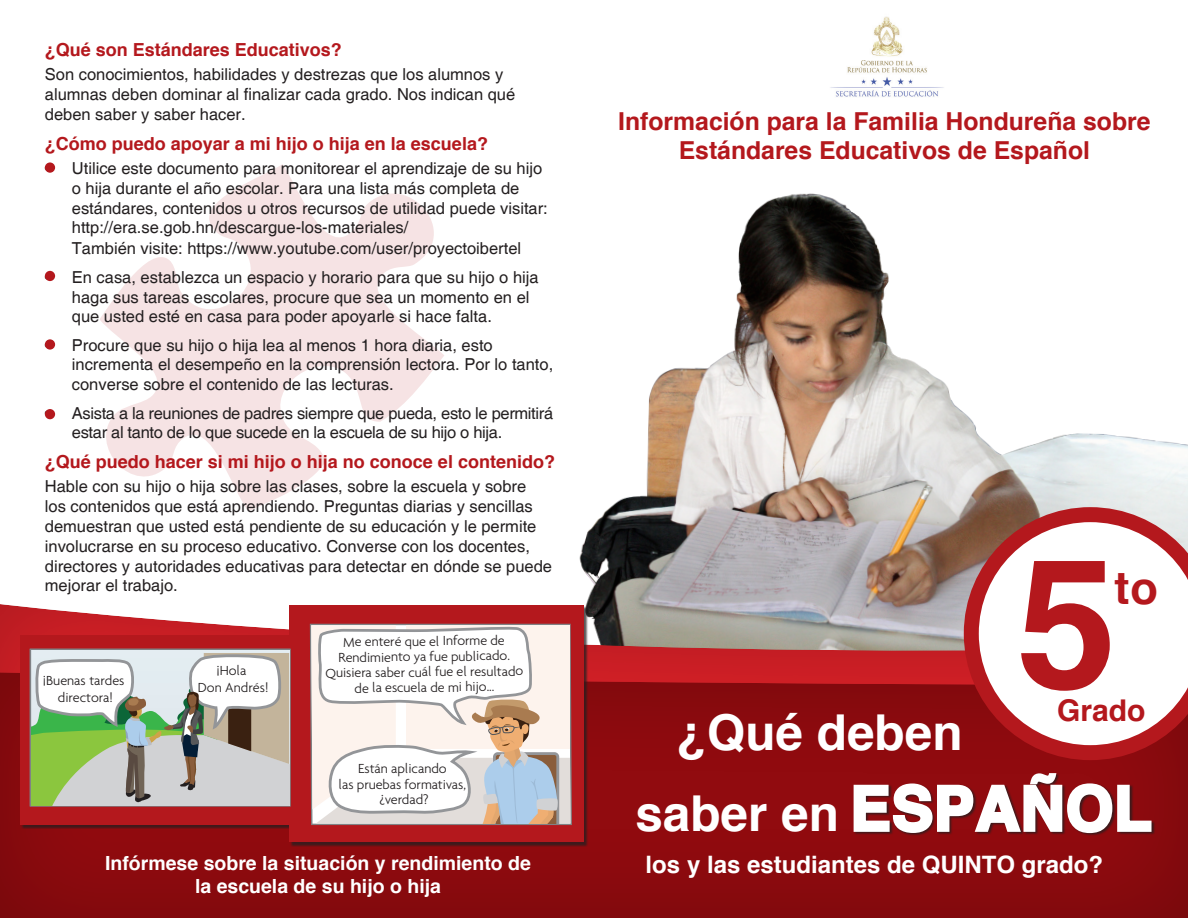
<style>
.page{position:relative;width:1188px;height:918px;background:#fff}
.page>*{position:absolute;margin:0;border:0;box-sizing:border-box;transform-origin:0 0}
.t1{font:700 180.9px "Helvetica";color:#b4181d}
.t2{font:700 60.75px "Helvetica";letter-spacing:.02em;color:#fff}
.t3{font:700 49.5px "Helvetica";color:#fff}
.t4{font:700 45px "Helvetica";color:#b4181d}
.t5{font:700 30px "Helvetica";color:#b4181d}
.t6{font:700 24.75px/29.7px "Helvetica";color:#b4181d;text-align:center}
.t7{font:700 24px "Helvetica";color:#fff}
.t8{font:700 19.5px/23.4px "Helvetica";color:#fff;text-align:center}
.t9{font:700 18px "Helvetica";color:#b4181d}
.t10{font:16.5px/19.8px "Helvetica";color:#231f20}
.t11{font:16.5px/19.8px "Helvetica";letter-spacing:-.02em;color:#231f20}
.t12{font:300 14.25px/15.5px "Agenda";letter-spacing:-.005em;color:#231f20;text-align:center}
</style>
<div class="page">
<img style="left:579px;top:193px;width:609px;height:409px">
<div style="left:0;top:602px;width:1188px;height:316px;background:#231f20;opacity:.25"></div>
<div style="left:0;top:666px;width:1188px;height:252px;background:#8c0a0e"></div>
<img style="left:830px;top:16px;width:114px;height:81px">
<div style="left:854px;top:773px;width:301px;height:63px;background:#231f20;opacity:.75"></div>
<svg style="left:853px;top:773px;width:300px;height:62px"></svg>
<svg style="left:964px;top:507px;width:224px;height:253px"></svg>
<svg style="left:100px;top:164px;width:344px;height:347px;fill:#f6e3e4"></svg>
<div style="left:45px;top:162px;width:10px;height:11px;background:#b4181d;border-radius:50%"></div>
<div style="left:45px;top:271px;width:10px;height:10px;background:#b4181d;border-radius:50%"></div>
<div style="left:45px;top:339px;width:10px;height:11px;background:#b4181d;border-radius:50%"></div>
<div style="left:45px;top:409px;width:10px;height:10px;background:#b4181d;border-radius:50%"></div>
<div style="left:21px;top:636px;width:296px;height:193px;background:#231f20;opacity:.75"></div>
<div style="left:20px;top:635px;width:293px;height:189px;background:#b4181d"></div>
<div style="left:290px;top:606px;width:299px;height:241px;background:#231f20;opacity:.75"></div>
<div style="left:289px;top:605px;width:294px;height:237px;background:#b4181d"></div>
<svg style="left:310px;top:624px;width:262px;height:201px"></svg>
<svg style="left:311px;top:625px;width:259px;height:199px;background:#ebe7e4"></svg>
<svg style="left:30px;top:649px;width:261px;height:157px;background:#bdc8b4"></svg>
<p class="t9" style="left:45px;top:38px;width:299px">¿Qué son Estándares Educativos?</p>
<p class="t10" style="left:45px;top:65px;width:472px">Son conocimientos, habilidades y destrezas que los alumnos y alumnas deben dominar al finalizar cada grado. Nos indican qué deben saber y saber hacer.</p>
<p class="t9" style="left:45px;top:132px;width:445px">¿Cómo puedo apoyar a mi hijo o hija en la escuela?</p>
<p class="t10" style="left:72px;top:159px;width:477px;text-indent:-27px">• Utilice este documento para monitorear el aprendizaje de su hijo o hija durante el año escolar. Para una lista más completa de estándares, contenidos u otros recursos de utilidad puede visitar: http://era.se.gob.hn/descargue-los-materiales/<br>También visite: https://www.youtube.com/user/proyectoibertel</p>
<p class="t10" style="left:72px;top:268px;width:468px;text-indent:-27px">• En casa, establezca un espacio y horario para que su hijo o hija haga sus tareas escolares, procure que sea un momento en el que usted esté en casa para poder apoyarle si hace falta.</p>
<p class="t10" style="left:72px;top:336px;width:483px;text-indent:-27px">• Procure que su hijo o hija lea al menos 1 hora diaria, esto incrementa el desempeño en la comprensión lectora. Por lo tanto, converse sobre el contenido de las lecturas.</p>
<p class="t11" style="left:72px;top:403px;width:483px;text-indent:-27px">• Asista a la reuniones de padres siempre que pueda, esto le permitirá estar al tanto de lo que sucede en la escuela de su hijo o hija.</p>
<p class="t9" style="left:45px;top:451px;width:512px">¿Qué puedo hacer si mi hijo o hija no conoce el contenido?</p>
<p class="t10" style="left:45px;top:477px;width:509px">Hable con su hijo o hija sobre las clases, sobre la escuela y sobre<br>los contenidos que está aprendiendo. Preguntas diarias y sencillas demuestran que usted está pendiente de su educación y le permite involucrarse en su proceso educativo. Converse con los docentes, directores y autoridades educativas para detectar en dónde se puede mejorar el trabajo.</p>
<p class="t12" style="left:43px;top:671px;width:83px;line-height:17.1px">¡Buenas tardes directora!</p>
<p class="t12" style="left:198px;top:662px;width:72px;line-height:17.1px">¡Hola<br>Don Andrés!</p>
<p class="t12" style="left:325px;top:635px;width:199px;rotate:-1deg">Me enteré que el Informe de<br>Rendimiento ya fue publicado.<br>Quisiera saber cuál fue el resultado de la escuela de mi hijo...</p>
<p class="t12" style="left:339px;top:761px;width:129px">Están aplicando<br>las pruebas formativas, ¿verdad?</p>
<p class="t8" style="left:105px;top:851px;width:427px">Infórmese sobre la situación y rendimiento de la escuela de su hijo o hija</p>
<p class="t6" style="left:618px;top:106px;width:534px">Información para la Familia Hondureña sobre<br>Estándares Educativos de Español</p>
<p class="t1" style="left:1016px;top:509px;width:102px">5</p>
<p class="t5" style="left:1057px;top:692px;width:90px">Grado</p>
<p class="t4" style="left:1115px;top:560px;width:45px">to</p>
<p class="t3" style="left:677px;top:702px;width:288px">¿Qué deben</p>
<p class="t3" style="left:635px;top:782px;width:205px">saber en</p>
<p class="t7" style="left:646px;top:849px;width:459px">los y las estudiantes de QUINTO grado?</p>
<p class="t2" style="left:850px;top:770px;width:302px">ESPAÑOL</p>
</div>
